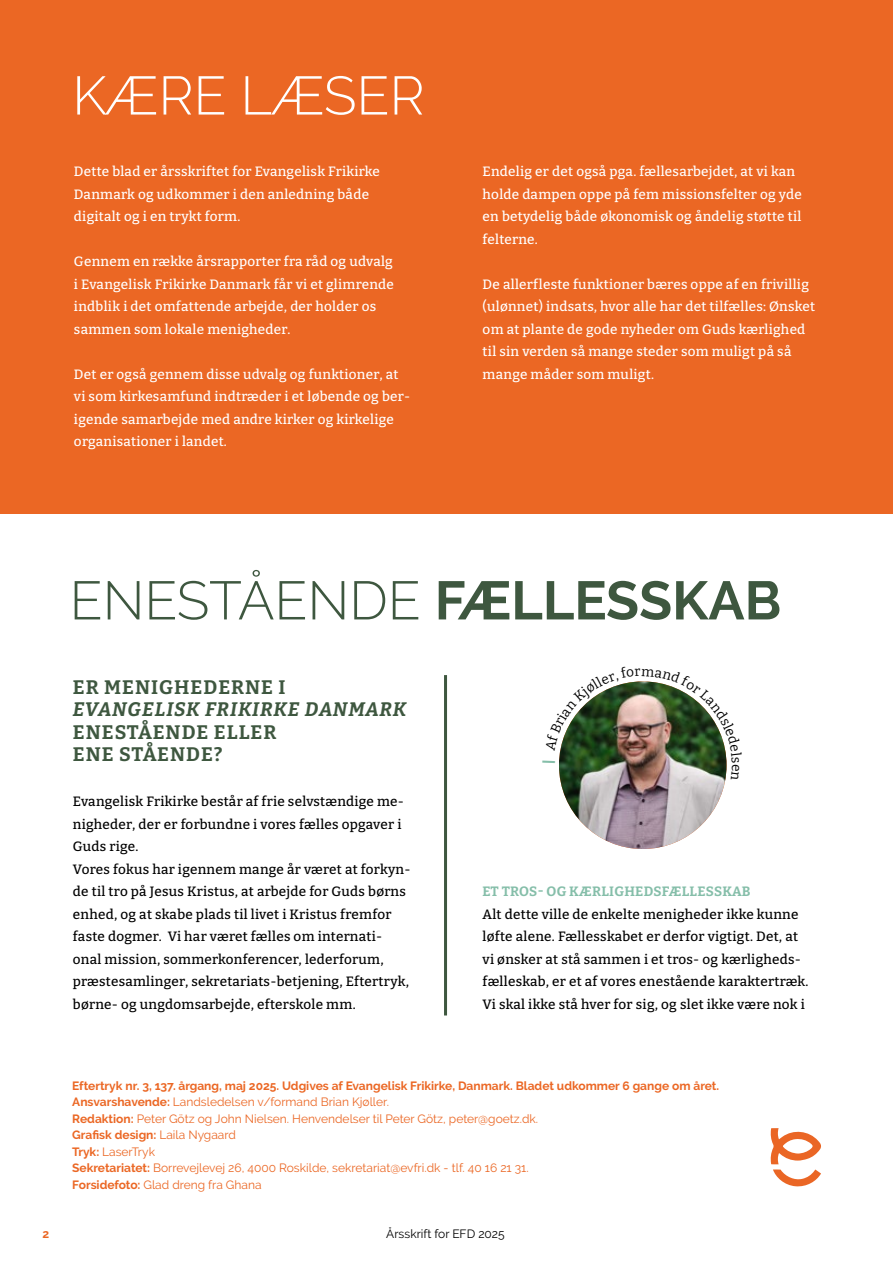
<style>
.page{position:relative;width:893px;height:1263px;background:#fff}
.page>*{position:absolute;margin:0;border:0;box-sizing:border-box;transform-origin:0 0}
.t1{font:300 54px "Raleway";color:#3e573f}
.t2{font:300 54px "Raleway";color:#fff}
.t3{font:100 19.5px/22.5px "Bitter";letter-spacing:.05em;color:#3e573f}
.t4{font:italic 100 19.5px "Bitter";letter-spacing:.035em;color:#3e573f}
.t5{font:100 13.5px/22.5px "Bitter";letter-spacing:.02em;color:#fff}
.t6{font:100 13.5px/22.5px "Bitter";letter-spacing:.02em;color:#000}
.t7{font:100 13.5px "Bitter";letter-spacing:.02em;color:#85bea9}
.t8{font:12px/16.5px "Raleway";color:#eb6724}
.t9{font:12px "Raleway";color:#000}
.t10{font:700 12px "Raleway";color:#eb6724}
.s1{font-weight:700}
</style>
<div class="page">
<hr style="left:444px;top:675px;width:3px;height:340px;background:#3e573f">
<div style="left:0;top:0;width:893px;height:514px;background:#eb6724"></div>
<svg style="left:770px;top:1128px;width:51px;height:59px"></svg>
<img style="left:559px;top:681px;width:167px;height:168px;border-radius:84px">
<img style="left:559px;top:681px;width:168px;height:99px">
<h1 class="t2" style="left:72px;top:64px;width:354px">KÆRE LÆSER</h1>
<p class="t5" style="left:74px;top:160px;width:307px">Dette blad er årsskriftet for Evangelisk Frikirke<br>Danmark og udkommer i den anledning både digitalt og i en trykt form.</p>
<p class="t5" style="left:74px;top:250px;width:322px">Gennem en række årsrapporter fra råd og udvalg i Evangelisk Frikirke Danmark får vi et glimrende indblik i det omfattende arbejde, der holder os sammen som lokale menigheder.</p>
<p class="t5" style="left:74px;top:363px;width:338px">Det er også gennem disse udvalg og funktioner, at vi som kirkesamfund indtræder i et løbende og ber&shy;igende samarbejde med andre kirker og kirkelige organisationer i landet.</p>
<p class="t5" style="left:483px;top:160px;width:321px">Endelig er det også pga. fællesarbejdet, at vi kan holde dampen oppe på fem missionsfelter og yde en betydelig både økonomisk og åndelig støtte til felterne.</p>
<p class="t5" style="left:483px;top:273px;width:334px">De allerfleste funktioner bæres oppe af en frivillig (ulønnet) indsats, hvor alle har det tilfælles: Ønsket om at plante de gode nyheder om Guds kærlighed til sin verden så mange steder som muligt på så mange måder som muligt.</p>
<h1 class="t1" style="left:70px;top:569px;width:713px">ENESTÅENDE <span class="s1">FÆLLESSKAB</span></h1>
<h2 class="t3" style="left:73px;top:675px;width:214px">ER MENIGHEDERNE I</h2>
<h2 class="t4" style="left:73px;top:697px;width:335px">EVANGELISK FRIKIRKE DANMARK</h2>
<h2 class="t3" style="left:73px;top:720px;width:205px">ENESTÅENDE ELLER<br>ENE STÅENDE?</h2>
<p class="t6" style="left:73px;top:790px;width:339px">Evangelisk Frikirke består af frie selvstændige me&shy;nigheder, der er forbundne i vores fælles opgaver i Guds rige.<br>Vores fokus har igennem mange år været at forkyn&shy;de til tro på Jesus Kristus, at arbejde for Guds børns enhed, og at skabe plads til livet i Kristus fremfor faste dogmer. Vi har været fælles om internati&shy;onal mission, sommerkonferencer, lederforum, præstesamlinger, sekretariats-betjening, Eftertryk, børne- og ungdomsarbejde, efterskole mm.</p>
<p class="t7" style="left:483px;top:883px;width:270px">ET TROS- OG KÆRLIGHEDSFÆLLESSKAB</p>
<p class="t6" style="left:483px;top:903px;width:327px">Alt dette ville de enkelte menigheder ikke kunne løfte alene. Fællesskabet er derfor vigtigt. Det, at vi ønsker at stå sammen i et tros- og kærligheds&shy;fælleskab, er et af vores enestående karaktertræk.<br>Vi skal ikke stå hver for sig, og slet ikke være nok i</p>
<p class="t8" style="left:72px;top:1077px;width:648px"><span class="s1">Eftertryk nr. 3, 137. årgang, maj 2025. Udgives af Evangelisk Frikirke, Danmark. Bladet udkommer 6 gange om året.<br>Ansvarshavende:</span> Landsledelsen v/formand Brian Kjøller.<br><span class="s1">Redaktion:</span> Peter Götz og John Nielsen. Henvendelser til Peter Götz, peter@goetz.dk.<br><span class="s1">Grafisk design:</span> Laila Nygaard<br><span class="s1">Tryk:</span> LaserTryk<br><span class="s1">Sekretariatet:</span> Borrevejlevej 26, 4000 Roskilde, sekretariat@evfri.dk - tlf. 40 16 21 31.<br><span class="s1">Forsidefoto:</span> Glad dreng fra Ghana</p>
<p class="t10" style="left:43px;top:1227px;width:8px">2</p>
<p class="t9" style="left:386px;top:1227px;width:120px">Årsskrift for EFD 2025</p>
</div>
